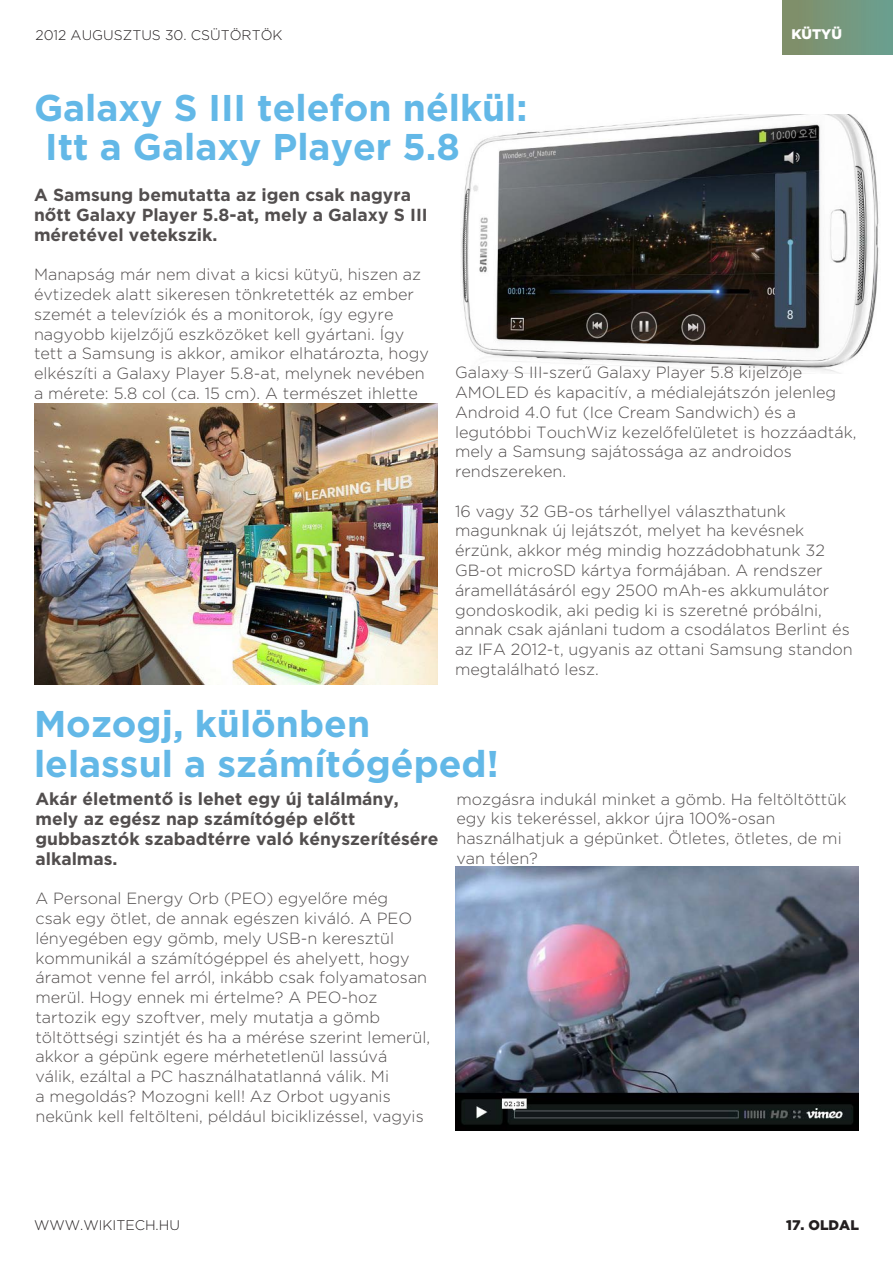
<style>
.page{position:relative;width:893px;height:1263px;background:#fff}
.page>*{position:absolute;margin:0;border:0;box-sizing:border-box;transform-origin:0 0}
.text_cim{font:700 37.2px/39.5px "Gotham";color:#63b8e7}
.text{font:700 17.4px/19.8px "Gotham";color:#524e4e}
.text-2{font:300 16.2px/19.8px "Gotham";color:#524e4e}
.text_datum{font:300 13.95px "Gotham";color:#231f20}
.text_www{font:300 13.95px "Gotham";color:#231f20}
.text_oldalszam{font:900 13.95px "Gotham";color:#231f20}
.text_tartalom{font:900 13.95px "Gotham";color:#fff}
</style>
<div class="page">
<div style="left:782px;top:0;width:111px;height:54px;background:linear-gradient(to right,#828d66,#6aa091)"></div>
<img style="left:461px;top:115px;width:418px;height:258px">
<img style="left:455px;top:867px;width:404px;height:263px">
<img style="left:34px;top:404px;width:404px;height:281px">
<p class="text_datum" style="left:35px;top:27px;width:249px">2012 AUGUSZTUS 30. CSÜTÖRTÖK</p>
<p class="text_tartalom" style="left:791px;top:26px;width:52px">KÜTYÜ</p>
<p class="text_cim" style="left:34px;top:87px;width:495px">Galaxy S III telefon nélkül:</p>
<p class="text_cim" style="left:45px;top:126px;width:416px">Itt a Galaxy Player 5.8</p>
<p class="text" style="left:34px;top:185px;width:395px">A Samsung bemutatta az igen csak nagyra nőtt Galaxy Player 5.8-at, mely a Galaxy S III méretével vetekszik.</p>
<p class="text-2" style="left:34px;top:264px;width:397px">Manapság már nem divat a kicsi kütyü, hiszen az évtizedek alatt sikeresen tönkretették az ember szemét a televíziók és a monitorok, így egyre nagyobb kijelzőjű eszközöket kell gyártani. Így tett a Samsung is akkor, amikor elhatározta, hogy elkészíti a Galaxy Player 5.8-at, melynek nevében a mérete: 5.8 col (ca. 15 cm). A természet ihlette</p>
<p class="text-2" style="left:455px;top:362px;width:403px">Galaxy S III-szerű Galaxy Player 5.8 kijelzője AMOLED és kapacitív, a médialejátszón jelenleg Android 4.0 fut (Ice Cream Sandwich) és a legutóbbi TouchWiz kezelőfelületet is hozzáadták, mely a Samsung sajátossága az androidos rendszereken.</p>
<p class="text-2" style="left:455px;top:501px;width:399px">16 vagy 32 GB-os tárhellyel választhatunk magunknak új lejátszót, melyet ha kevésnek érzünk, akkor még mindig hozzádobhatunk 32<br>GB-ot microSD kártya formájában. A rendszer áramellátásáról egy 2500 mAh-es akkumulátor gondoskodik, aki pedig ki is szeretné próbálni, annak csak ajánlani tudom a csodálatos Berlint és az IFA 2012-t, ugyanis az ottani Samsung standon megtalálható lesz.</p>
<p class="text_cim" style="left:34px;top:703px;width:466px">Mozogj, különben lelassul a számítógéped!</p>
<p class="text" style="left:35px;top:789px;width:405px">Akár életmentő is lehet egy új találmány, mely az egész nap számítógép előtt gubbasztók szabadtérre való kényszerítésére alkalmas.</p>
<p class="text-2" style="left:35px;top:888px;width:396px">A Personal Energy Orb (PEO) egyelőre még<br>csak egy ötlet, de annak egészen kiváló. A PEO lényegében egy gömb, mely USB-n keresztül kommunikál a számítógéppel és ahelyett, hogy áramot venne fel arról, inkább csak folyamatosan merül. Hogy ennek mi értelme? A PEO-hoz tartozik egy szoftver, mely mutatja a gömb töltöttségi szintjét és ha a mérése szerint lemerül, akkor a gépünk egere mérhetetlenül lassúvá válik, ezáltal a PC használhatatlanná válik. Mi<br>a megoldás? Mozogni kell! Az Orbot ugyanis nekünk kell feltölteni, például biciklizéssel, vagyis</p>
<p class="text-2" style="left:456px;top:788px;width:391px">mozgásra indukál minket a gömb. Ha feltöltöttük egy kis tekeréssel, akkor újra 100%-osan használhatjuk a gépünket. Ötletes, ötletes, de mi van télen?</p>
<p class="text_www" style="left:34px;top:1217px;width:148px">WWW.WIKITECH.HU</p>
<p class="text_oldalszam" style="left:786px;top:1217px;width:74px">17. OLDAL</p>
</div>
